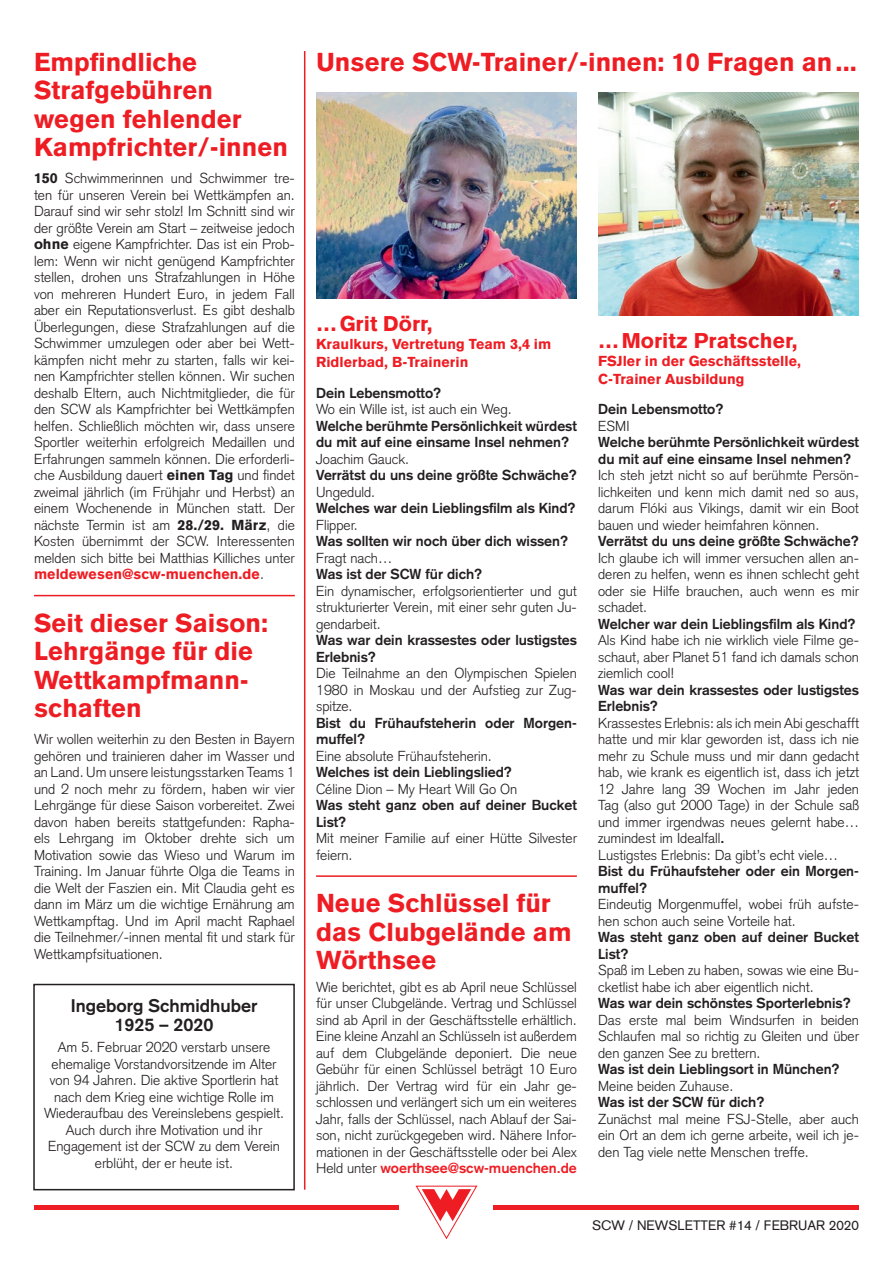
<style>
.page{position:relative;width:893px;height:1263px;background:#fff}
.page>*{position:absolute;margin:0;border:0;box-sizing:border-box;transform-origin:0 0}
.t1{font:900 25.5px/28.5px "Akzidenz Grotesk";color:#ee1d23}
.t2{font:900 21px "Akzidenz Grotesk";color:#ee1d23}
.t3{font:700 18px "Akzidenz Grotesk";color:#231f20}
.t4{font:300 14.25px/16.5px "Akzidenz Grotesk";color:#231f20;text-align:justify}
.t5{font:700 14.25px/16.5px "Akzidenz Grotesk";color:#231f20}
.t6{font:900 14.25px/18px "Akzidenz Grotesk";color:#ee1d23}
.t7{font:13.5px "Akzidenz Grotesk";color:#231f20}
.s1{font-weight:900}
.s2{font-weight:900;color:#ee1d23}
.s3{font-weight:700;color:#ee1d23}
.s4{font-weight:700}
</style>
<div class="page">
<hr style="left:34px;top:1205px;width:825px;height:4px;background:#ee1d23">
<div style="left:400px;top:1173px;width:93px;height:66px;background:#fff"></div>
<svg style="left:415px;top:1185px;width:63px;height:55px"></svg>
<img style="left:316px;top:92px;width:261px;height:207px">
<img style="left:598px;top:92px;width:261px;height:223px">
<hr style="left:304px;top:51px;width:1px;height:1139px;background:#ee1d23">
<hr style="left:34px;top:595px;width:261px;height:1px;background:#ee1d23">
<hr style="left:316px;top:875px;width:261px;height:2px;background:#ee1d23">
<div style="left:33px;top:984px;width:262px;height:206px;border:2px solid #231f20"></div>
<p class="t1" style="left:34px;top:47px;width:256px">Empfindliche<br>Strafgebühren wegen fehlender<br>Kampfrichter/-innen</p>
<p class="t4" style="left:34px;top:170px;width:262px"><span class="s1">150</span> Schwimmerinnen und Schwimmer tre&shy;ten für unseren Verein bei Wettkämpfen an.<br>Darauf sind wir sehr stolz! Im Schnitt sind wir der größte Verein am Start – zeitweise jedoch <span class="s1">ohne</span> eigene Kampfrichter. Das ist ein Prob&shy;lem: Wenn wir nicht genügend Kampfrichter stellen, drohen uns Strafzahlungen in Höhe von mehreren Hundert Euro, in jedem Fall aber ein Reputationsverlust. Es gibt deshalb Überlegungen, diese Strafzahlungen auf die Schwimmer umzulegen oder aber bei Wett&shy;kämpfen nicht mehr zu starten, falls wir kei&shy;nen Kampfrichter stellen können. Wir suchen deshalb Eltern, auch Nichtmitglieder, die für den SCW als Kampfrichter bei Wettkämpfen helfen. Schließlich möchten wir, dass unsere Sportler weiterhin erfolgreich Medaillen und Erfahrungen sammeln können. Die erforderli&shy;che Ausbildung dauert <span class="s1">einen Tag</span> und findet zweimal jährlich (im Frühjahr und Herbst) an einem Wochenende in München statt. Der nächste Termin ist am <span class="s1">28./29. März</span>, die Kosten übernimmt der SCW. Interessenten melden sich bitte bei Matthias Killiches unter <span class="s2">meldewesen@scw-muenchen.de</span>.</p>
<p class="t1" style="left:34px;top:608px;width:236px">Seit dieser Saison:<br>Lehrgänge für die<br>Wettkampfmann&shy;schaften</p>
<p class="t4" style="left:34px;top:731px;width:262px">Wir wollen weiterhin zu den Besten in Bayern gehören und trainieren daher im Wasser und an Land. Um unsere leistungsstarken Teams 1 und 2 noch mehr zu fördern, haben wir vier Lehrgänge für diese Saison vorbereitet. Zwei davon haben bereits stattgefunden: Rapha&shy;els Lehrgang im Oktober drehte sich um Motivation sowie das Wieso und Warum im Training. Im Januar führte Olga die Teams in die Welt der Faszien ein. Mit Claudia geht es dann im März um die wichtige Ernährung am Wettkampftag. Und im April macht Raphael die Teilnehmer/-innen mental fit und stark für Wettkampfsituationen.</p>
<p class="t3" style="left:71px;top:995px;width:188px">Ingeborg Schmidhuber</p>
<p class="t3" style="left:114px;top:1014px;width:101px">1925 – 2020</p>
<p class="t4" style="left:44px;top:1039px;width:241px;text-align:center">Am 5. Februar 2020 verstarb unsere ehemalige Vorstandvorsitzende im Alter von 94 Jahren. Die aktive Sportlerin hat nach dem Krieg eine wichtige Rolle im Wiederaufbau des Vereinslebens gespielt.<br>Auch durch ihre Motivation und ihr Engagement ist der SCW zu dem Verein erblüht, der er heute ist.</p>
<p class="t1" style="left:316px;top:47px;width:542px">Unsere SCW-Trainer/-innen: 10 Fragen an...</p>
<p class="t2" style="left:316px;top:311px;width:118px">…Grit Dörr,</p>
<p class="t6" style="left:316px;top:335px;width:237px">Kraulkurs, Vertretung Team 3,4 im<br>Ridlerbad, B-Trainerin</p>
<p class="t5" style="left:316px;top:384px;width:127px">Dein Lebensmotto?</p>
<p class="t4" style="left:316px;top:401px;width:197px">Wo ein Wille ist, ist auch ein Weg.</p>
<p class="t5" style="left:316px;top:417px;width:262px">Welche berühmte Persönlichkeit würdest du mit auf eine einsame Insel nehmen?</p>
<p class="t4" style="left:316px;top:450px;width:95px">Joachim Gauck.</p>
<p class="t5" style="left:316px;top:467px;width:262px">Verrätst du uns deine größte Schwäche?</p>
<p class="t4" style="left:316px;top:483px;width:61px">Ungeduld.</p>
<p class="t5" style="left:316px;top:500px;width:261px">Welches war dein Lieblingsfilm als Kind?</p>
<p class="t4" style="left:316px;top:516px;width:43px">Flipper.</p>
<p class="t5" style="left:316px;top:533px;width:254px">Was sollten wir noch über dich wissen?</p>
<p class="t4" style="left:316px;top:549px;width:78px">Fragt nach…</p>
<p class="t5" style="left:316px;top:566px;width:168px">Was ist der SCW für dich?</p>
<p class="t4" style="left:316px;top:582px;width:262px">Ein dynamischer, erfolgsorientierter und gut strukturierter Verein, mit einer sehr guten Ju&shy;gendarbeit.</p>
<p class="t5" style="left:316px;top:632px;width:262px">Was war dein krassestes oder lustigstes<br>Erlebnis?</p>
<p class="t4" style="left:316px;top:665px;width:262px">Die Teilnahme an den Olympischen Spielen 1980 in Moskau und der Aufstieg zur Zug&shy;spitze.</p>
<p class="t5" style="left:316px;top:714px;width:262px">Bist du Frühaufsteherin oder Morgen&shy;muffel?</p>
<p class="t4" style="left:316px;top:747px;width:177px">Eine absolute Frühaufsteherin.</p>
<p class="t5" style="left:316px;top:764px;width:198px">Welches ist dein Lieblingslied?</p>
<p class="t4" style="left:316px;top:780px;width:203px">Céline Dion – My Heart Will Go On</p>
<p class="t5" style="left:316px;top:797px;width:262px">Was steht ganz oben auf deiner Bucket<br>List?</p>
<p class="t4" style="left:316px;top:830px;width:262px">Mit meiner Familie auf einer Hütte Silvester feiern.</p>
<p class="t1" style="left:316px;top:889px;width:257px">Neue Schlüssel für das Clubgelände am<br>Wörthsee</p>
<p class="t4" style="left:316px;top:978px;width:262px">Wie berichtet, gibt es ab April neue Schlüssel für unser Clubgelände. Vertrag und Schlüssel sind ab April in der Geschäftsstelle erhältlich.<br>Eine kleine Anzahl an Schlüsseln ist außerdem auf dem Clubgelände deponiert. Die neue Gebühr für einen Schlüssel beträgt 10 Euro jährlich. Der Vertrag wird für ein Jahr ge&shy;schlossen und verlängert sich um ein weiteres Jahr, falls der Schlüssel, nach Ablauf der Sai&shy;son, nicht zurückgegeben wird. Nähere Infor&shy;mationen in der Geschäftsstelle oder bei Alex Held unter <span class="s3">woerthsee@scw-muenchen.de</span></p>
<p class="t2" style="left:598px;top:328px;width:201px">…Moritz Pratscher,</p>
<p class="t6" style="left:598px;top:351px;width:204px">FSJler in der Geschäftsstelle,<br>C-Trainer Ausbildung</p>
<p class="t5" style="left:598px;top:401px;width:127px">Dein Lebensmotto?</p>
<p class="t4" style="left:598px;top:417px;width:33px">ESMI</p>
<p class="t5" style="left:598px;top:434px;width:262px">Welche berühmte Persönlichkeit würdest du mit auf eine einsame Insel nehmen?</p>
<p class="t4" style="left:598px;top:467px;width:262px">Ich steh jetzt nicht so auf berühmte Persön&shy;lichkeiten und kenn mich damit ned so aus, darum Flóki aus Vikings, damit wir ein Boot bauen und wieder heimfahren können.</p>
<p class="t5" style="left:598px;top:533px;width:262px">Verrätst du uns deine größte Schwäche?</p>
<p class="t4" style="left:598px;top:549px;width:262px">Ich glaube ich will immer versuchen allen an&shy;deren zu helfen, wenn es ihnen schlecht geht oder sie Hilfe brauchen, auch wenn es mir schadet.</p>
<p class="t5" style="left:598px;top:615px;width:259px">Welcher war dein Lieblingsfilm als Kind?</p>
<p class="t4" style="left:598px;top:632px;width:262px">Als Kind habe ich nie wirklich viele Filme ge&shy;schaut, aber Planet 51 fand ich damals schon ziemlich cool!</p>
<p class="t5" style="left:598px;top:681px;width:262px">Was war dein krassestes oder lustigstes<br>Erlebnis?</p>
<p class="t4" style="left:598px;top:714px;width:262px">Krassestes Erlebnis: als ich mein Abi geschafft hatte und mir klar geworden ist, dass ich nie mehr zu Schule muss und mir dann gedacht hab, wie krank es eigentlich ist, dass ich jetzt 12 Jahre lang 39 Wochen im Jahr jeden Tag (also gut 2000 Tage) in der Schule saß und immer irgendwas neues gelernt habe… zumindest im Idealfall<span class="s4">.</span></p>
<p class="t4" style="left:598px;top:846px;width:241px">Lustigstes Erlebnis: Da gibt’s echt viele…</p>
<p class="t5" style="left:598px;top:863px;width:262px">Bist du Frühaufsteher oder ein Morgen&shy;muffel?</p>
<p class="t4" style="left:598px;top:896px;width:262px">Eindeutig Morgenmuffel, wobei früh aufste&shy;hen schon auch seine Vorteile hat.</p>
<p class="t5" style="left:598px;top:929px;width:262px">Was steht ganz oben auf deiner Bucket<br>List?</p>
<p class="t4" style="left:598px;top:962px;width:262px">Spaß im Leben zu haben, sowas wie eine Bu&shy;cketlist habe ich aber eigentlich nicht.</p>
<p class="t5" style="left:598px;top:995px;width:254px">Was war dein schönstes Sporterlebnis?</p>
<p class="t4" style="left:598px;top:1011px;width:262px">Das erste mal beim Windsurfen in beiden Schlaufen mal so richtig zu Gleiten und über den ganzen See zu brettern.</p>
<p class="t5" style="left:598px;top:1061px;width:243px">Was ist dein Lieblingsort in München?</p>
<p class="t4" style="left:598px;top:1077px;width:137px">Meine beiden Zuhause.</p>
<p class="t5" style="left:598px;top:1094px;width:168px">Was ist der SCW für dich?</p>
<p class="t4" style="left:598px;top:1110px;width:262px">Zunächst mal meine FSJ-Stelle, aber auch ein Ort an dem ich gerne arbeite, weil ich je&shy;den Tag viele nette Menschen treffe.</p>
<p class="t7" style="left:592px;top:1217px;width:268px">SCW / NEWSLETTER #14 / FEBRUAR 2020</p>
</div>
